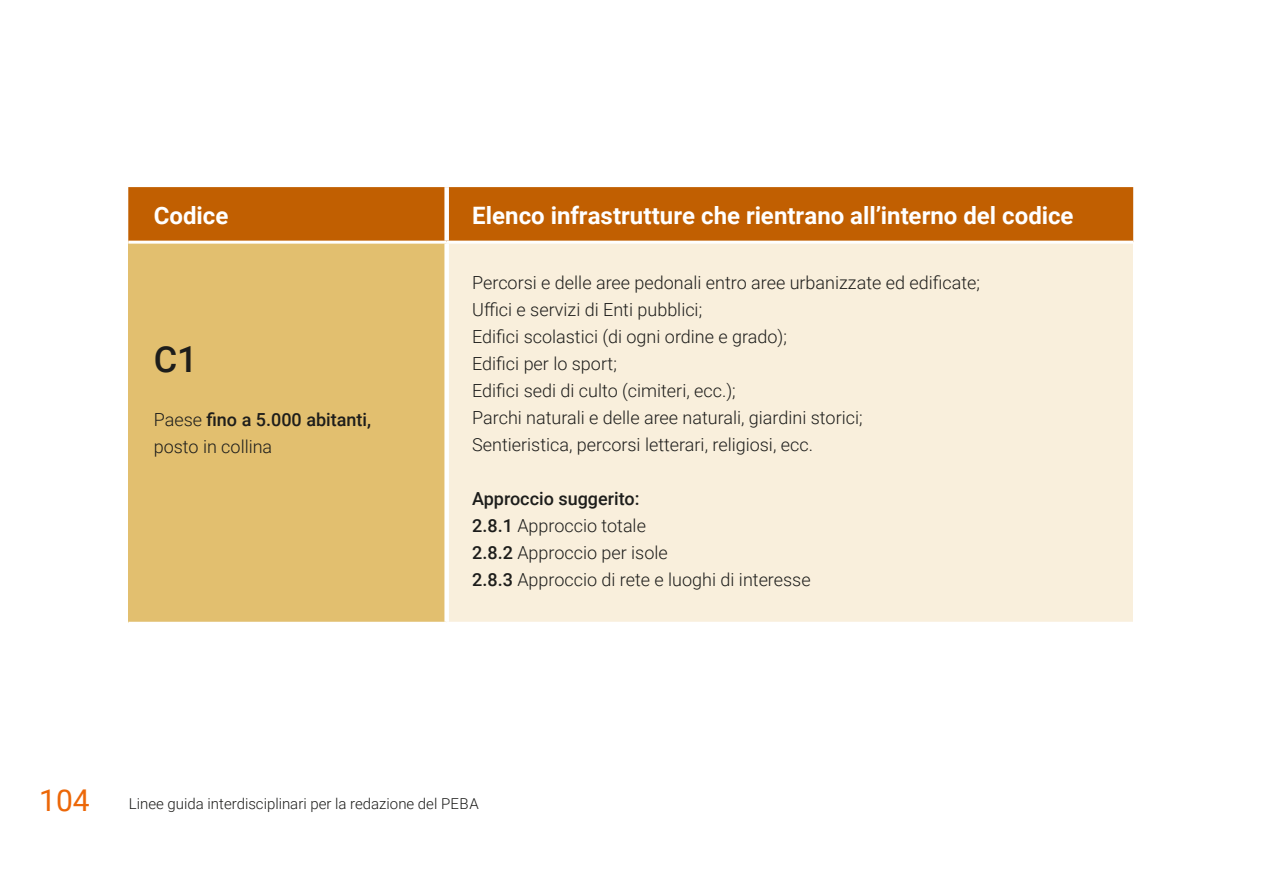
<style>
.page{position:relative;width:1263px;height:893px;background:#fff}
.page>*{position:absolute;margin:0;border:0;box-sizing:border-box;transform-origin:0 0}
.Paragrafo_TABELLA{font:500 36px "Roboto";color:#1d1d1b}
.t1{font:30px "Roboto";color:#ec6708}
.Paragrafo_TABELLA-2{font:700 24px "Roboto";color:#fff}
.Paragrafo_TABELLA-3{font:300 18px "Roboto";color:#1d1d1b}
.Paragrafo_TABELLA-4{font:500 18px "Roboto";color:#1d1d1b}
.t2{font:300 15px "Roboto";color:#1d1d1b}
.s1{font-weight:300}
.s2{font-weight:500}
</style>
<div class="page">
<div style="left:128px;top:187px;width:1005px;height:54px;background:#c15f01"></div>
<div style="left:128px;top:242px;width:319px;height:380px;background:#e2bf6f"></div>
<div style="left:447px;top:242px;width:686px;height:380px;background:#f9efdc"></div>
<div style="left:444px;top:187px;width:5px;height:54px;background:#fff"></div>
<div style="left:444px;top:244px;width:5px;height:378px;background:#fff"></div>
<hr style="left:128px;top:241px;width:319px;height:3px;background:#fff">
<hr style="left:447px;top:241px;width:686px;height:3px;background:#fff">
<p class="Paragrafo_TABELLA-2" style="left:154px;top:198px;width:76px">Codice</p>
<p class="Paragrafo_TABELLA-2" style="left:472px;top:198px;width:603px">Elenco infrastrutture che rientrano all’interno del codice</p>
<p class="Paragrafo_TABELLA" style="left:154px;top:334px;width:45px">C1</p>
<p class="Paragrafo_TABELLA-4" style="left:154px;top:407px;width:219px"><span class="s1">Paese</span> fino a 5.000 abitanti,</p>
<p class="Paragrafo_TABELLA-3" style="left:154px;top:434px;width:120px">posto in collina</p>
<p class="Paragrafo_TABELLA-3" style="left:472px;top:270px;width:509px">Percorsi e delle aree pedonali entro aree urbanizzate ed edificate;</p>
<p class="Paragrafo_TABELLA-3" style="left:472px;top:297px;width:231px">Uffici e servizi di Enti pubblici;</p>
<p class="Paragrafo_TABELLA-3" style="left:472px;top:324px;width:316px">Edifici scolastici (di ogni ordine e grado);</p>
<p class="Paragrafo_TABELLA-3" style="left:472px;top:351px;width:146px">Edifici per lo sport;</p>
<p class="Paragrafo_TABELLA-3" style="left:472px;top:378px;width:265px">Edifici sedi di culto (cimiteri, ecc.);</p>
<p class="Paragrafo_TABELLA-3" style="left:472px;top:405px;width:392px">Parchi naturali e delle aree naturali, giardini storici;</p>
<p class="Paragrafo_TABELLA-3" style="left:472px;top:432px;width:342px">Sentieristica, percorsi letterari, religiosi, ecc.</p>
<p class="Paragrafo_TABELLA-4" style="left:472px;top:486px;width:169px">Approccio suggerito:</p>
<p class="Paragrafo_TABELLA-3" style="left:472px;top:513px;width:175px"><span class="s2">2.8.1</span> Approccio totale</p>
<p class="Paragrafo_TABELLA-3" style="left:472px;top:540px;width:197px"><span class="s2">2.8.2</span> Approccio per isole</p>
<p class="Paragrafo_TABELLA-3" style="left:472px;top:567px;width:340px"><span class="s2">2.8.3</span> Approccio di rete e luoghi di interesse</p>
<h2 class="t1" style="left:39px;top:779px;width:52px">104</h2>
<p class="t2" style="left:129px;top:793px;width:351px">Linee guida interdisciplinari per la redazione del PEBA</p>
</div>
